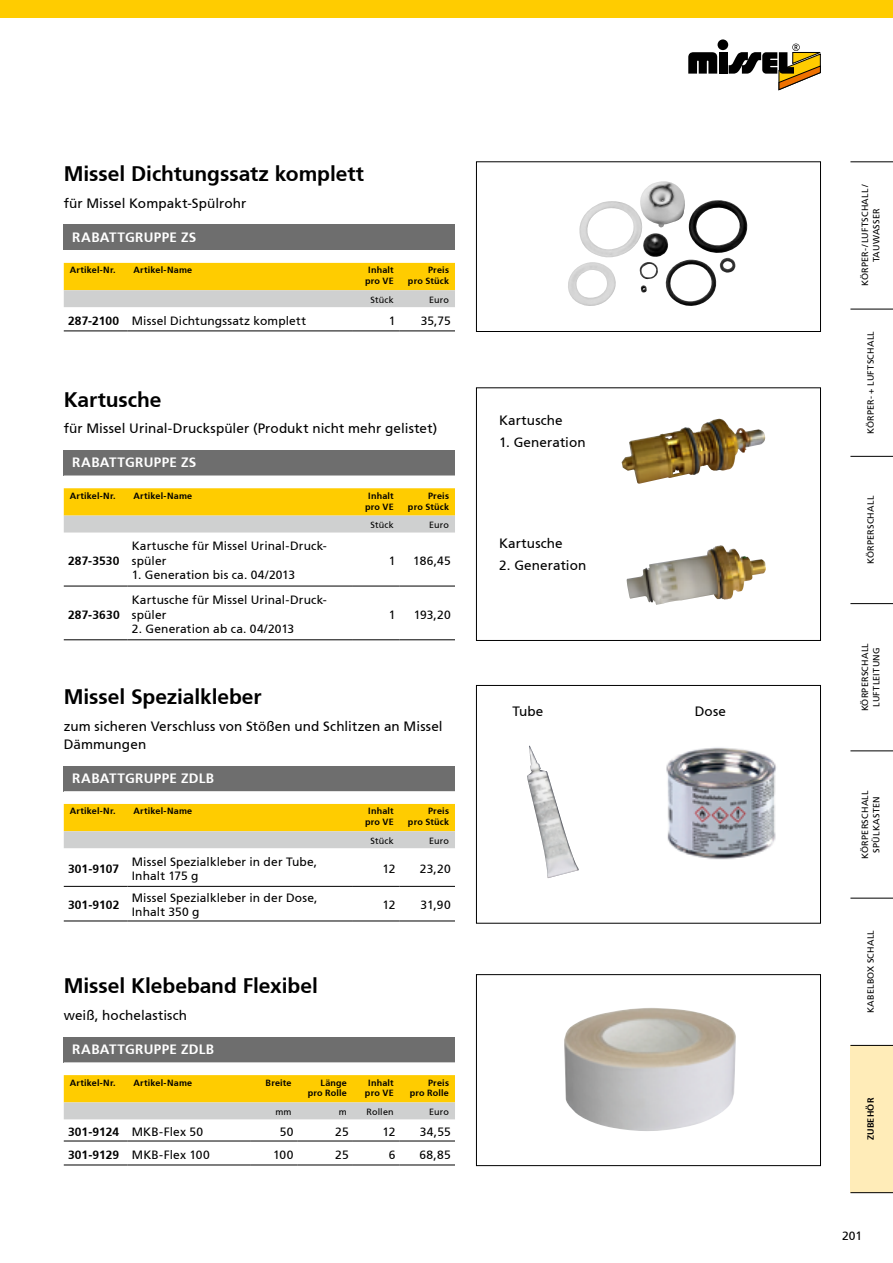
<style>
.page{position:relative;width:893px;height:1263px;background:#fff}
.page>*{position:absolute;margin:0;border:0;box-sizing:border-box;transform-origin:0 0}
.t1{font:700 21px "Frutiger";letter-spacing:-.005em;color:#000}
.t2{font:13.5px/18px "Frutiger";letter-spacing:.005em;color:#000}
.t3{font:700 13.5px "Frutiger";letter-spacing:.025em;color:#fff}
.t4{font:12px/14.4px "Frutiger";letter-spacing:.01em;color:#000}
.t5{font:700 12px "Frutiger";letter-spacing:.01em;color:#000}
.t6{font:700 9px/10.8px "Frutiger";letter-spacing:.025em;color:#000;text-align:right}
.t7{font:9px/11.2px "Frutiger";letter-spacing:.025em;color:#000;text-align:center}
.s1{font-weight:700}
</style>
<div class="page">
<div style="left:0;top:0;width:893px;height:17px;background:#fc0"></div>
<div style="left:718px;top:39px;width:10px;height:11px;background:#000;border-radius:50%"></div>
<div style="left:719px;top:52px;width:8px;height:22px;background:#000"></div>
<svg style="left:688px;top:52px;width:29px;height:22px"></svg>
<svg style="left:729px;top:44px;width:92px;height:46px"></svg>
<div style="left:476px;top:162px;width:345px;height:170px;border:1px solid #000"></div>
<div style="left:64px;top:225px;width:391px;height:25px;background:#6e6e6e"></div>
<svg style="left:64px;top:262px;width:391px;height:45px;background:#edce53"></svg>
<hr style="left:128px;top:331px;width:225px;height:1px;background:#000">
<hr style="left:353px;top:331px;width:47px;height:1px;background:#000">
<hr style="left:400px;top:331px;width:55px;height:1px;background:#000">
<hr style="left:64px;top:331px;width:64px;height:1px;background:#000">
<img style="left:568px;top:181px;width:180px;height:125px">
<div style="left:476px;top:388px;width:345px;height:253px;border:1px solid #000"></div>
<div style="left:476px;top:685px;width:345px;height:238px;border:1px solid #000"></div>
<div style="left:64px;top:450px;width:391px;height:25px;background:#6e6e6e"></div>
<svg style="left:64px;top:475px;width:391px;height:57px"></svg>
<hr style="left:353px;top:639px;width:47px;height:1px;background:#000">
<hr style="left:400px;top:639px;width:55px;height:1px;background:#000">
<hr style="left:64px;top:586px;width:64px;height:1px;background:#000">
<hr style="left:128px;top:586px;width:225px;height:1px;background:#000">
<hr style="left:64px;top:639px;width:64px;height:1px;background:#000">
<hr style="left:128px;top:639px;width:225px;height:1px;background:#000">
<hr style="left:353px;top:586px;width:47px;height:1px;background:#000">
<hr style="left:400px;top:586px;width:55px;height:1px;background:#000">
<div style="left:64px;top:766px;width:391px;height:25px;background:#6e6e6e"></div>
<svg style="left:64px;top:791px;width:391px;height:57px"></svg>
<hr style="left:353px;top:921px;width:47px;height:1px;background:#000">
<hr style="left:400px;top:921px;width:55px;height:1px;background:#000">
<hr style="left:64px;top:886px;width:64px;height:1px;background:#000">
<hr style="left:128px;top:886px;width:225px;height:1px;background:#000">
<hr style="left:64px;top:921px;width:64px;height:1px;background:#000">
<hr style="left:128px;top:921px;width:225px;height:1px;background:#000">
<hr style="left:353px;top:886px;width:47px;height:1px;background:#000">
<hr style="left:400px;top:886px;width:55px;height:1px;background:#000">
<img style="left:622px;top:419px;width:144px;height:65px">
<img style="left:627px;top:545px;width:139px;height:60px">
<img style="left:527px;top:746px;width:52px;height:132px">
<img style="left:666px;top:747px;width:110px;height:113px">
<div style="left:476px;top:974px;width:345px;height:192px;border:1px solid #000"></div>
<div style="left:64px;top:1037px;width:391px;height:25px;background:#6e6e6e"></div>
<svg style="left:64px;top:1062px;width:391px;height:57px"></svg>
<hr style="left:298px;top:1165px;width:55px;height:1px;background:#000">
<hr style="left:64px;top:1141px;width:64px;height:1px;background:#000">
<hr style="left:128px;top:1141px;width:123px;height:1px;background:#000">
<hr style="left:251px;top:1141px;width:47px;height:1px;background:#000">
<hr style="left:298px;top:1141px;width:55px;height:1px;background:#000">
<hr style="left:353px;top:1141px;width:47px;height:1px;background:#000">
<hr style="left:400px;top:1141px;width:55px;height:1px;background:#000">
<hr style="left:128px;top:1165px;width:123px;height:1px;background:#000">
<hr style="left:251px;top:1165px;width:47px;height:1px;background:#000">
<hr style="left:353px;top:1165px;width:47px;height:1px;background:#000">
<hr style="left:400px;top:1165px;width:55px;height:1px;background:#000">
<hr style="left:64px;top:1165px;width:64px;height:1px;background:#000">
<img style="left:564px;top:1008px;width:172px;height:123px">
<svg style="left:850px;top:308px;width:43px;height:737px"></svg>
<div style="left:850px;top:1045px;width:43px;height:148px;background:#ffecb8"></div>
<hr style="left:850px;top:162px;width:43px;height:1px;background:#000">
<hr style="left:850px;top:751px;width:43px;height:1px;background:#000">
<hr style="left:850px;top:898px;width:43px;height:1px;background:#000">
<hr style="left:850px;top:1045px;width:43px;height:1px;background:#000">
<hr style="left:850px;top:1192px;width:43px;height:1px;background:#000">
<hr style="left:850px;top:309px;width:43px;height:1px;background:#000">
<hr style="left:850px;top:456px;width:43px;height:1px;background:#000">
<hr style="left:850px;top:603px;width:43px;height:1px;background:#000">
<h1 class="t1" style="left:64px;top:162px;width:302px">Missel Dichtungssatz komplett</h1>
<p class="t2" style="left:64px;top:194px;width:184px">für Missel Kompakt-Spülrohr</p>
<p class="t3" style="left:72px;top:229px;width:126px">RABATTGRUPPE ZS</p>
<p class="t6" style="left:70px;top:265px;width:47px">Artikel-Nr.</p>
<p class="t6" style="left:134px;top:265px;width:60px">Artikel-Name</p>
<p class="t6" style="left:365px;top:265px;width:30px;text-align:center">Inhalt pro VE</p>
<p class="t6" style="left:408px;top:265px;width:43px">Preis<br>pro Stück</p>
<p class="t7" style="left:371px;top:294px;width:25px">Stück</p>
<p class="t7" style="left:429px;top:294px;width:21px">Euro</p>
<p class="t4" style="left:68px;top:313px;width:239px"><span class="s1">287-2100</span> Missel Dichtungssatz komplett</p>
<p class="t4" style="left:389px;top:313px;width:8px">1</p>
<p class="t4" style="left:421px;top:313px;width:32px">35,75</p>
<h1 class="t1" style="left:64px;top:387px;width:99px">Kartusche</h1>
<p class="t2" style="left:64px;top:419px;width:375px">für Missel Urinal-Druckspüler (Produkt nicht mehr gelistet)</p>
<p class="t3" style="left:72px;top:454px;width:126px">RABATTGRUPPE ZS</p>
<p class="t6" style="left:70px;top:490px;width:47px">Artikel-Nr.</p>
<p class="t6" style="left:134px;top:490px;width:60px">Artikel-Name</p>
<p class="t6" style="left:365px;top:490px;width:30px;text-align:center">Inhalt pro VE</p>
<p class="t6" style="left:408px;top:490px;width:43px">Preis<br>pro Stück</p>
<p class="t7" style="left:371px;top:520px;width:25px">Stück</p>
<p class="t7" style="left:429px;top:520px;width:21px">Euro</p>
<p class="t5" style="left:68px;top:554px;width:53px">287-3530</p>
<p class="t4" style="left:132px;top:539px;width:197px">Kartusche für Missel Urinal-Druck&shy;spüler</p>
<p class="t4" style="left:132px;top:568px;width:165px">1. Generation bis ca. 04/2013</p>
<p class="t4" style="left:389px;top:553px;width:8px">1</p>
<p class="t4" style="left:413px;top:553px;width:39px">186,45</p>
<p class="t5" style="left:68px;top:607px;width:53px">287-3630</p>
<p class="t4" style="left:132px;top:593px;width:197px">Kartusche für Missel Urinal-Druck&shy;spüler</p>
<p class="t4" style="left:132px;top:622px;width:164px">2. Generation ab ca. 04/2013</p>
<p class="t4" style="left:389px;top:607px;width:8px">1</p>
<p class="t4" style="left:414px;top:607px;width:39px">193,20</p>
<h1 class="t1" style="left:64px;top:685px;width:199px">Missel Spezialkleber</h1>
<p class="t2" style="left:64px;top:717px;width:380px">zum sicheren Verschluss von Stößen und Schlitzen an Missel<br>Dämmungen</p>
<p class="t3" style="left:72px;top:770px;width:143px">RABATTGRUPPE ZDLB</p>
<p class="t6" style="left:70px;top:806px;width:47px">Artikel-Nr.</p>
<p class="t6" style="left:134px;top:806px;width:60px">Artikel-Name</p>
<p class="t6" style="left:365px;top:806px;width:30px;text-align:center">Inhalt pro VE</p>
<p class="t6" style="left:408px;top:806px;width:43px">Preis<br>pro Stück</p>
<p class="t7" style="left:371px;top:835px;width:25px">Stück</p>
<p class="t7" style="left:429px;top:835px;width:21px">Euro</p>
<p class="t5" style="left:68px;top:861px;width:53px">301-9107</p>
<p class="t4" style="left:132px;top:854px;width:187px">Missel Spezialkleber in der Tube,<br>Inhalt 175 g</p>
<p class="t4" style="left:383px;top:861px;width:14px">12</p>
<p class="t4" style="left:420px;top:861px;width:32px">23,20</p>
<p class="t5" style="left:68px;top:898px;width:53px">301-9102</p>
<p class="t4" style="left:132px;top:891px;width:187px">Missel Spezialkleber in der Dose,<br>Inhalt 350 g</p>
<p class="t4" style="left:383px;top:898px;width:14px">12</p>
<p class="t4" style="left:421px;top:898px;width:32px">31,90</p>
<h1 class="t1" style="left:64px;top:974px;width:256px">Missel Klebeband Flexibel</h1>
<p class="t2" style="left:64px;top:1006px;width:125px">weiß, hochelastisch</p>
<p class="t3" style="left:72px;top:1041px;width:143px">RABATTGRUPPE ZDLB</p>
<p class="t6" style="left:70px;top:1077px;width:47px">Artikel-Nr.</p>
<p class="t6" style="left:134px;top:1077px;width:60px">Artikel-Name</p>
<p class="t6" style="left:266px;top:1077px;width:28px">Breite</p>
<p class="t6" style="left:308px;top:1077px;width:41px">Länge pro Rolle</p>
<p class="t6" style="left:365px;top:1077px;width:30px;text-align:center">Inhalt pro VE</p>
<p class="t6" style="left:410px;top:1077px;width:41px">Preis<br>pro Rolle</p>
<p class="t7" style="left:275px;top:1106px;width:18px">mm</p>
<p class="t7" style="left:339px;top:1106px;width:10px">m</p>
<p class="t7" style="left:366px;top:1106px;width:29px">Rollen</p>
<p class="t7" style="left:429px;top:1106px;width:21px">Euro</p>
<p class="t4" style="left:68px;top:1124px;width:136px"><span class="s1">301-9124</span> MKB-Flex 50</p>
<p class="t4" style="left:280px;top:1124px;width:15px">50</p>
<p class="t4" style="left:335px;top:1124px;width:15px">25</p>
<p class="t4" style="left:383px;top:1124px;width:14px">12</p>
<p class="t4" style="left:420px;top:1124px;width:32px">34,55</p>
<p class="t4" style="left:68px;top:1147px;width:143px"><span class="s1">301-9129</span> MKB-Flex 100</p>
<p class="t4" style="left:273px;top:1147px;width:22px">100</p>
<p class="t4" style="left:335px;top:1147px;width:15px">25</p>
<p class="t4" style="left:389px;top:1147px;width:8px">6</p>
<p class="t4" style="left:420px;top:1147px;width:33px">68,85</p>
<p class="t2" style="left:499px;top:411px;width:65px">Kartusche</p>
<p class="t2" style="left:499px;top:433px;width:88px">1. Generation</p>
<p class="t2" style="left:499px;top:534px;width:65px">Kartusche</p>
<p class="t2" style="left:499px;top:557px;width:89px">2. Generation</p>
<p class="t2" style="left:512px;top:702px;width:32px">Tube</p>
<p class="t2" style="left:695px;top:702px;width:33px">Dose</p>
<p class="t7" style="left:859px;top:286px;width:103px;rotate:-90deg">KÖRPER-/LUFTSCHALL/<br>TAUWASSER</p>
<p class="t7" style="left:865px;top:434px;width:105px;rotate:-90deg">KÖRPER- + LUFTSCHALL</p>
<p class="t7" style="left:865px;top:564px;width:70px;rotate:-90deg">KÖRPERSCHALL</p>
<p class="t7" style="left:859px;top:711px;width:70px;rotate:-90deg">KÖRPERSCHALL<br>LUFTLEITUNG</p>
<p class="t7" style="left:859px;top:859px;width:70px;rotate:-90deg">KÖRPERSCHALL<br>SPÜLKASTEN</p>
<p class="t7" style="left:865px;top:1013px;width:85px;rotate:-90deg">KABELBOX SCHALL</p>
<p class="t6" style="left:865px;top:1140px;width:44px;rotate:-90deg">ZUBEHÖR</p>
<p class="t4" style="left:842px;top:1229px;width:21px">201</p>
</div>
